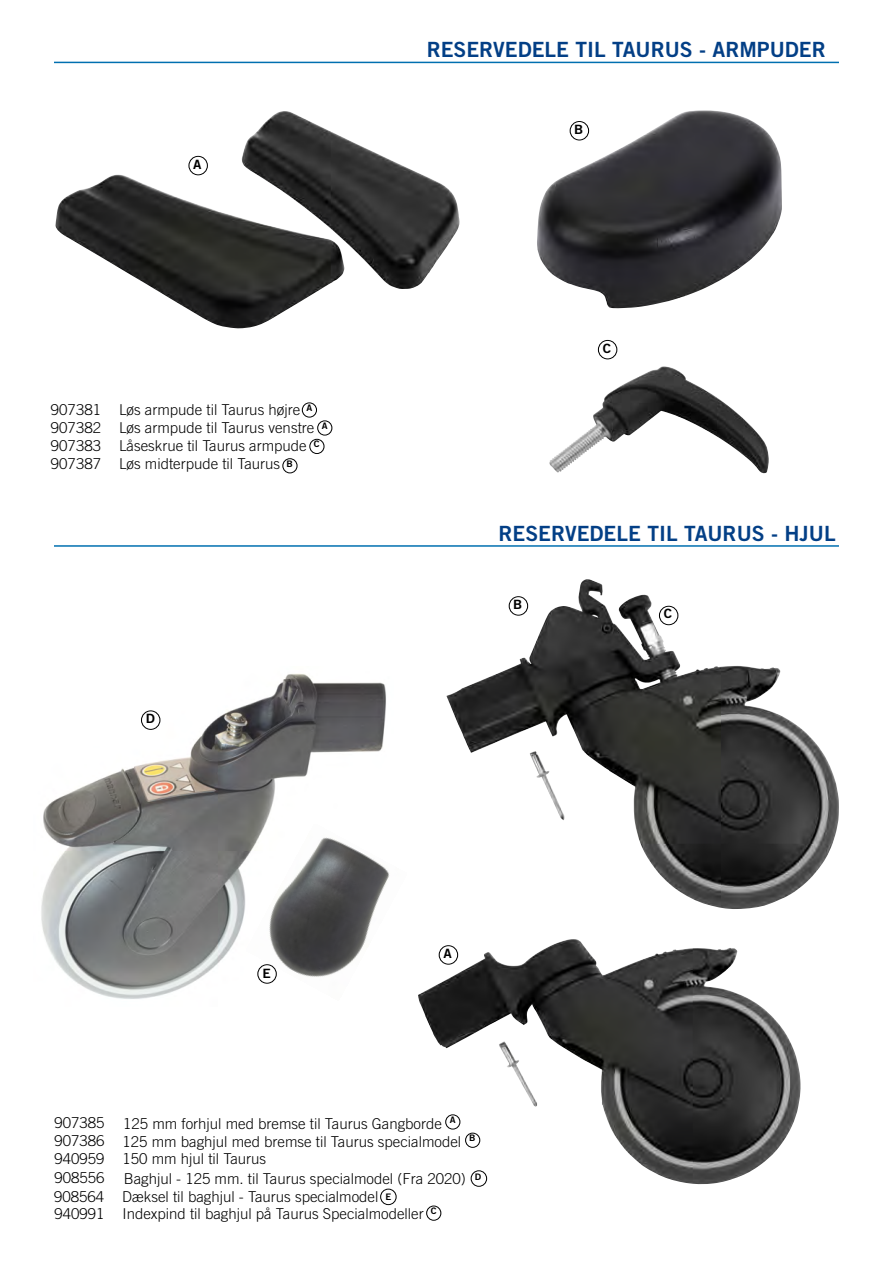
<style>
.page{position:relative;width:893px;height:1263px;background:#fff}
.page>*{position:absolute;margin:0;border:0;box-sizing:border-box;transform-origin:0 0}
.t1{font:700 21px "Trade Gothic OT";color:#033f86}
.t2{font:300 15px/18px "Trade Gothic OT";color:#000}
.t3{font:700 12.9px "Trade Gothic OT";color:#000;scale:1.06 1}
.t4{font:700 9px "Trade Gothic OT";color:#000;scale:1.06 1}
</style>
<div class="page">
<img style="left:56px;top:111px;width:404px;height:218px">
<img style="left:549px;top:367px;width:112px;height:106px">
<img style="left:537px;top:110px;width:245px;height:198px">
<img style="left:418px;top:939px;width:383px;height:245px">
<div style="left:471px;top:1170px;width:16px;height:16px;border:1px solid #000;border-radius:50%"></div>
<div style="left:189px;top:156px;width:19px;height:19px;border:1px solid #000;border-radius:50%"></div>
<div style="left:598px;top:340px;width:19px;height:19px;border:1px solid #000;border-radius:50%"></div>
<div style="left:570px;top:121px;width:19px;height:19px;border:1px solid #000;border-radius:50%"></div>
<img style="left:446px;top:580px;width:393px;height:329px">
<hr style="left:54px;top:62px;width:785px;height:1px;background:#006fb0">
<hr style="left:54px;top:545px;width:785px;height:2px;background:#006fb0">
<div style="left:317px;top:420px;width:15px;height:15px;border:1px solid #000;border-radius:50%"></div>
<div style="left:282px;top:458px;width:15px;height:15px;border:1px solid #000;border-radius:50%"></div>
<div style="left:309px;top:439px;width:15px;height:15px;border:1px solid #000;border-radius:50%"></div>
<div style="left:302px;top:402px;width:15px;height:15px;border:1px solid #000;border-radius:50%"></div>
<div style="left:445px;top:1114px;width:15px;height:15px;border:1px solid #000;border-radius:50%"></div>
<div style="left:465px;top:1133px;width:15px;height:15px;border:1px solid #000;border-radius:50%"></div>
<div style="left:426px;top:1206px;width:15px;height:14px;border:1px solid #000;border-radius:50%"></div>
<img style="left:41px;top:674px;width:345px;height:325px">
<div style="left:439px;top:945px;width:19px;height:19px;border:1px solid #000;border-radius:50%"></div>
<div style="left:141px;top:710px;width:19px;height:20px;border:1px solid #000;border-radius:50%"></div>
<img style="left:246px;top:824px;width:144px;height:175px">
<div style="left:257px;top:964px;width:20px;height:19px;border:1px solid #000;border-radius:50%"></div>
<div style="left:380px;top:1189px;width:16px;height:16px;border:1px solid #000;border-radius:50%"></div>
<h1 class="t1" style="left:427px;top:37px;width:400px">RESERVEDELE TIL TAURUS - ARMPUDER</h1>
<p class="t3" style="left:193px;top:156px;width:9px">A</p>
<p class="t2" style="left:51px;top:400px;width:265px">907381 Løs armpude til Taurus højre 907382 Løs armpude til Taurus venstre 907383 Låseskrue til Taurus armpude 907387 Løs midterpude til Taurus</p>
<p class="t4" style="left:306px;top:402px;width:7px">A</p>
<p class="t4" style="left:322px;top:420px;width:7px">A</p>
<p class="t4" style="left:314px;top:439px;width:7px">C</p>
<p class="t4" style="left:286px;top:458px;width:8px">B</p>
<p class="t3" style="left:146px;top:710px;width:10px">D</p>
<p class="t3" style="left:574px;top:121px;width:10px">B</p>
<p class="t3" style="left:603px;top:340px;width:9px">C</p>
<h1 class="t1" style="left:499px;top:521px;width:339px">RESERVEDELE TIL TAURUS - HJUL</h1>
<p class="t3" style="left:513px;top:596px;width:10px">B</p>
<p class="t3" style="left:664px;top:606px;width:9px">C</p>
<p class="t3" style="left:262px;top:965px;width:9px">E</p>
<p class="t3" style="left:444px;top:945px;width:9px">A</p>
<p class="t4" style="left:450px;top:1114px;width:7px">A</p>
<p class="t2" style="left:54px;top:1115px;width:408px;line-height:17.5px">907385 125 mm forhjul med bremse til Taurus Gangborde<br>907386 125 mm baghjul med bremse til Taurus specialmodel<br>940959 150 mm hjul til Taurus</p>
<p class="t2" style="left:124px;top:1169px;width:344px">Baghjul - 125 mm. til Taurus specialmodel (Fra 2020)</p>
<p class="t2" style="left:54px;top:1204px;width:371px">940991 Indexpind til baghjul på Taurus Specialmodeller</p>
<p class="t4" style="left:469px;top:1132px;width:8px">B</p>
<p class="t4" style="left:475px;top:1171px;width:8px">D</p>
<p class="t2" style="left:54px;top:1187px;width:326px">908564 Dæksel til baghjul - Taurus specialmodel</p>
<p class="t4" style="left:386px;top:1191px;width:7px">E</p>
<p class="t4" style="left:431px;top:1205px;width:7px">C</p>
</div>
